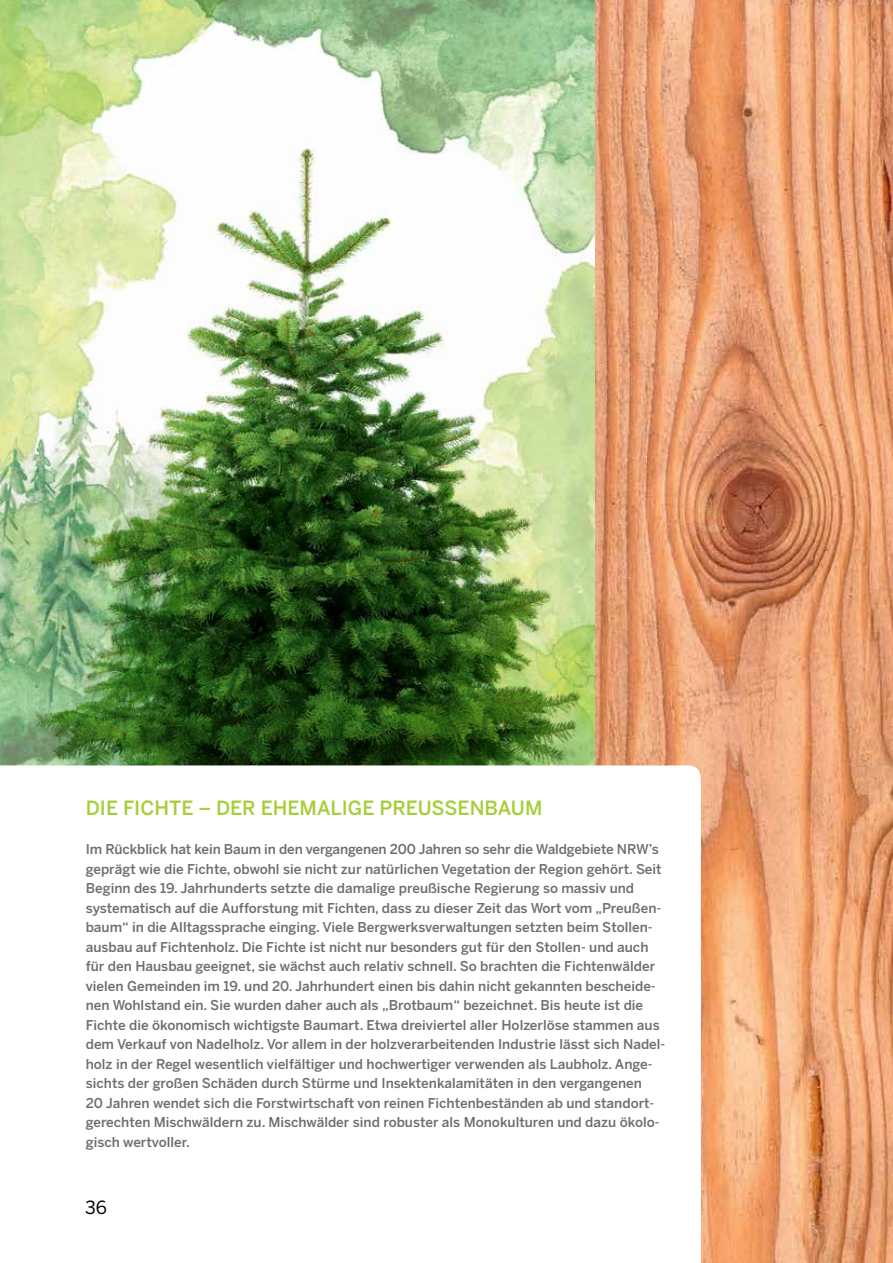
<style>
.page{position:relative;width:893px;height:1263px;background:#fff}
.page>*{position:absolute;margin:0;border:0;box-sizing:border-box;transform-origin:0 0}
.t1{font:500 19.5px "Benton Sans";color:#a6ce39}
.t2{font:18px "Benton Sans";color:#000}
.t3{font:500 13.5px/19.5px "Benton Sans";color:#6d6e71}
</style>
<div class="page">
<img style="left:0;top:0;width:595px;height:117px">
<img style="left:595px;top:0;width:298px;height:1263px">
<img style="left:0;top:117px;width:644px;height:648px">
<svg style="left:0;top:765px;width:701px;height:498px"></svg>
<h3 class="t1" style="left:86px;top:797px;width:458px">DIE FICHTE – DER EHEMALIGE PREUSSENBAUM</h3>
<p class="t3" style="left:86px;top:839px;width:581px">Im Rückblick hat kein Baum in den vergangenen 200 Jahren so sehr die Waldgebiete NRW’s geprägt wie die Fichte, obwohl sie nicht zur natürlichen Vegetation der Region gehört. Seit Beginn des 19. Jahrhunderts setzte die damalige preußische Regierung so massiv und systematisch auf die Aufforstung mit Fichten, dass zu dieser Zeit das Wort vom „Preußen&shy;baum“ in die Alltagssprache einging. Viele Bergwerksverwaltungen setzten beim Stollen&shy;ausbau auf Fichtenholz. Die Fichte ist nicht nur besonders gut für den Stollen- und auch für den Hausbau geeignet, sie wächst auch relativ schnell. So brachten die Fichtenwälder vielen Gemeinden im 19. und 20. Jahrhundert einen bis dahin nicht gekannten bescheide&shy;nen Wohlstand ein. Sie wurden daher auch als „Brotbaum“ bezeichnet. Bis heute ist die Fichte die ökonomisch wichtigste Baumart. Etwa dreiviertel aller Holzerlöse stammen aus dem Verkauf von Nadelholz. Vor allem in der holzverarbeitenden Industrie lässt sich Nadel&shy;holz in der Regel wesentlich vielfältiger und hochwertiger verwenden als Laubholz. Ange&shy;sichts der großen Schäden durch Stürme und Insektenkalamitäten in den vergangenen<br>20 Jahren wendet sich die Forstwirtschaft von reinen Fichtenbeständen ab und standort&shy;gerechten Mischwäldern zu. Mischwälder sind robuster als Monokulturen und dazu ökolo&shy;gisch wertvoller.</p>
<h2 class="t2" style="left:85px;top:1196px;width:23px">36</h2>
</div>
